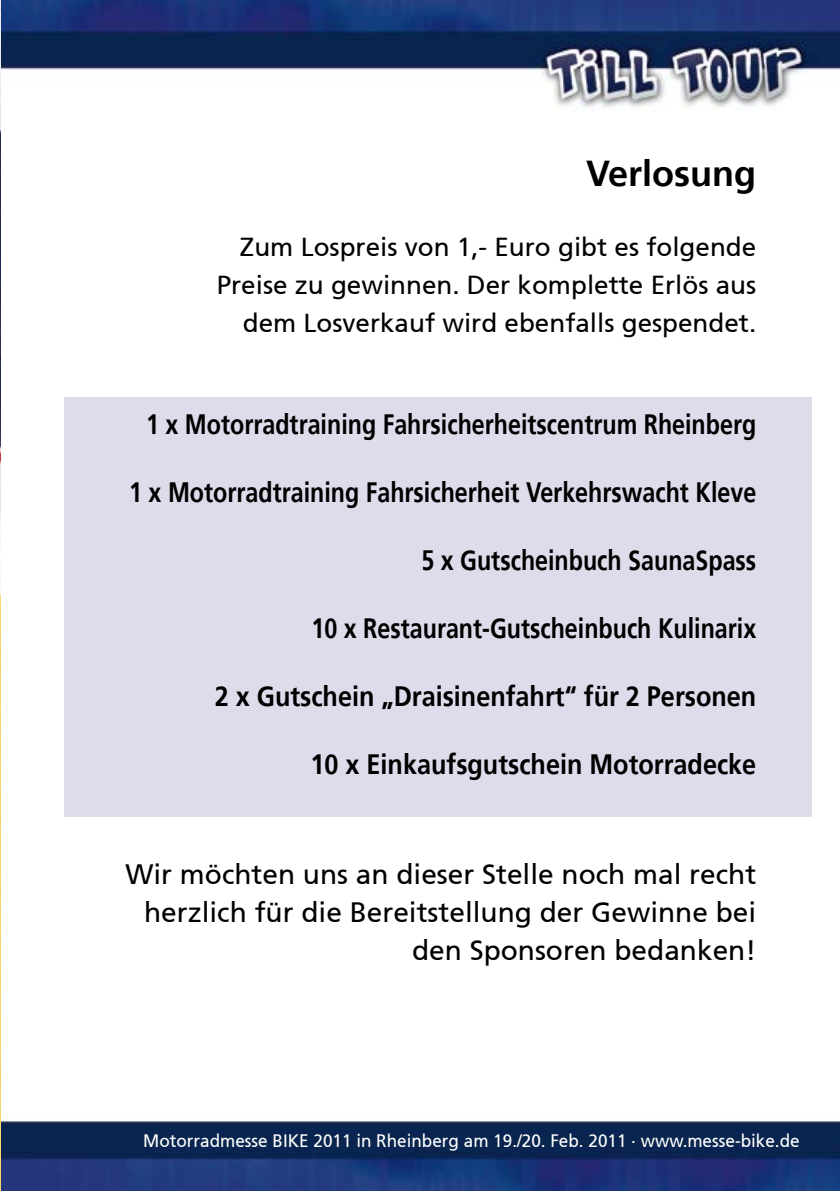
<style>
.page{position:relative;width:840px;height:1191px;background:#fff}
.page>*{position:absolute;margin:0;border:0;box-sizing:border-box;transform-origin:0 0}
.t1{font:700 36px "Frutiger 65";color:#000}
.t2{font:700 28px "Frutiger 65";color:#000;scale:.83 1}
.t3{font:28px/38px "Frutiger 55 Roman";color:#000;text-align:right}
.t4{font:700 28px "Frutiger 65";color:#000;scale:.9 1}
.t5{font:26px/38px "Frutiger 55 Roman";color:#000;text-align:right}
.t6{font:18px "Frutiger 55 Roman";color:#fff;scale:.95 1}
</style>
<div class="page">
<img style="left:1px;top:1121px;width:838px;height:70px">
<img style="left:1px;top:0;width:838px;height:109px">
<div style="left:64px;top:397px;width:747px;height:419px;background:#dedceb"></div>
<img style="left:0;top:0;width:1px;height:595px">
<img style="left:0;top:595px;width:1px;height:596px">
<p class="t1" style="left:585px;top:152px;width:172px">Verlosung</p>
<p class="t5" style="left:216px;top:228px;width:540px">Zum Lospreis von 1,- Euro gibt es folgende<br>Preise zu gewinnen. Der komplette Erlös aus dem Losverkauf wird ebenfalls gespendet.</p>
<p class="t2" style="left:146px;top:408px;width:736px">1 x Motorradtraining Fahrsicherheitscentrum Rheinberg</p>
<p class="t2" style="left:129px;top:476px;width:756px">1 x Motorradtraining Fahrsicherheit Verkehrswacht Kleve</p>
<p class="t2" style="left:421px;top:544px;width:404px">5 x Gutscheinbuch SaunaSpass</p>
<p class="t2" style="left:311px;top:612px;width:537px">10 x Restaurant-Gutscheinbuch Kulinarix</p>
<p class="t4" style="left:214px;top:680px;width:603px">2 x Gutschein „Draisinenfahrt“ für 2 Personen</p>
<p class="t4" style="left:310px;top:748px;width:496px">10 x Einkaufsgutschein Motorradecke</p>
<p class="t3" style="left:125px;top:855px;width:632px">Wir möchten uns an dieser Stelle noch mal recht herzlich für die Bereitstellung der Gewinne bei den Sponsoren bedanken!</p>
<p class="t6" style="left:143px;top:1130px;width:692px">Motorradmesse BIKE 2011 in Rheinberg am 19./20. Feb. 2011 . www.messe-bike.de</p>
</div>
